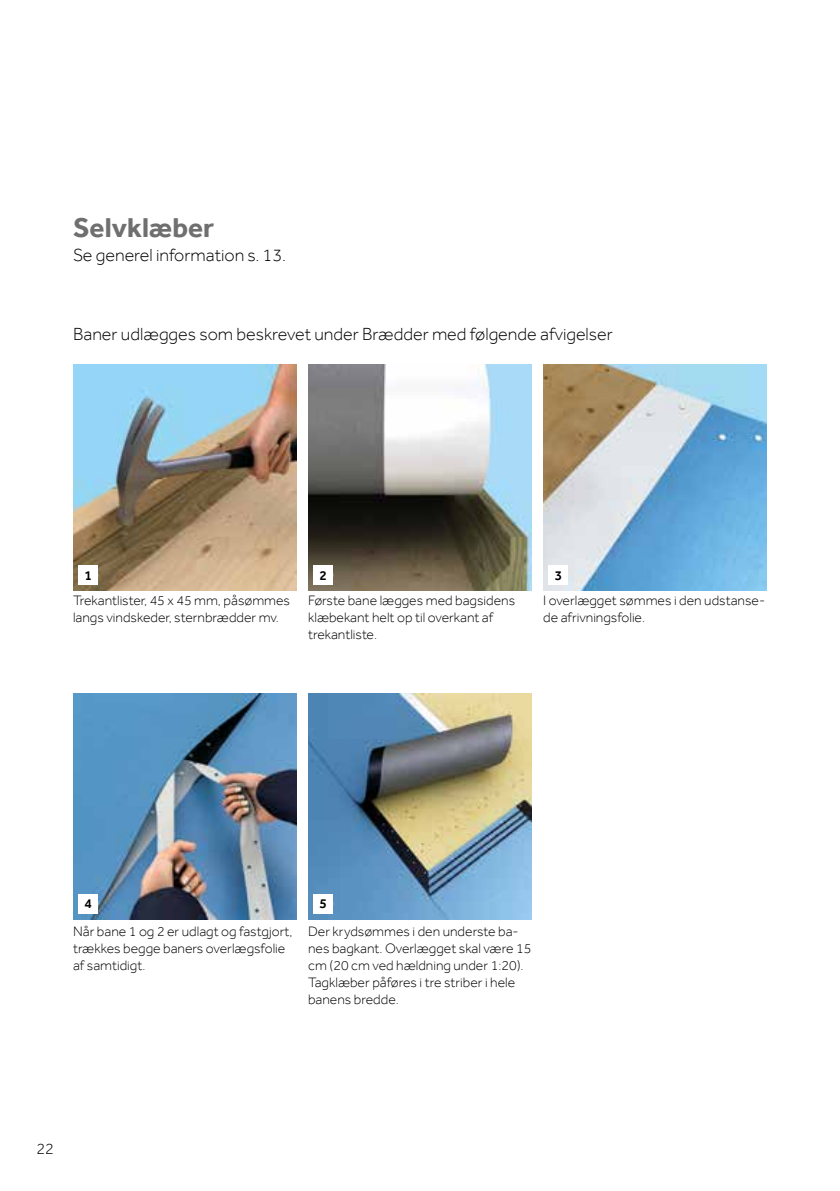
<style>
.page{position:relative;width:840px;height:1191px;background:#fff}
.page>*{position:absolute;margin:0;border:0;box-sizing:border-box;transform-origin:0 0}
.t1{font:700 28px "Effra";letter-spacing:.005em;color:#706f6f}
.t2{font:300 18px "Effra";color:#000}
.t3{font:300 16px "Effra";color:#000}
.t4{font:300 14px/17px "Effra";color:#000}
.t5{font:500 13.8px "Effra";color:#000}
</style>
<div class="page">
<img style="left:543px;top:365px;width:223px;height:225px">
<div style="left:548px;top:565px;width:20px;height:20px;background:#fff"></div>
<img style="left:73px;top:365px;width:224px;height:225px">
<div style="left:79px;top:565px;width:19px;height:20px;background:#fff"></div>
<img style="left:73px;top:693px;width:224px;height:226px">
<div style="left:79px;top:894px;width:19px;height:19px;background:#fff"></div>
<img style="left:308px;top:365px;width:223px;height:225px">
<div style="left:313px;top:565px;width:20px;height:20px;background:#fff"></div>
<img style="left:308px;top:693px;width:223px;height:226px">
<div style="left:313px;top:894px;width:20px;height:19px;background:#fff"></div>
<h1 class="t1" style="left:73px;top:211px;width:142px">Selvklæber</h1>
<p class="t2" style="left:73px;top:244px;width:214px">Se generel information s. 13.</p>
<p class="t2" style="left:73px;top:324px;width:541px">Baner udlægges som beskrevet under Brædder med følgende afvigelser</p>
<p class="t5" style="left:319px;top:567px;width:9px">2</p>
<p class="t5" style="left:85px;top:567px;width:9px">1</p>
<p class="t5" style="left:554px;top:567px;width:9px">3</p>
<p class="t4" style="left:73px;top:592px;width:218px">Trekantlister, 45 x 45 mm, påsømmes langs vindskeder, sternbrædder mv.</p>
<p class="t4" style="left:308px;top:592px;width:208px">Første bane lægges med bagsidens klæbekant helt op til overkant af trekantliste.</p>
<p class="t4" style="left:543px;top:592px;width:223px">I overlægget sømmes i den udstanse&shy;de afrivningsfolie.</p>
<p class="t5" style="left:85px;top:895px;width:9px">4</p>
<p class="t5" style="left:319px;top:895px;width:9px">5</p>
<p class="t4" style="left:73px;top:922px;width:221px">Når bane 1 og 2 er udlagt og fastgjort, trækkes begge baners overlægsfolie af samtidigt.</p>
<p class="t4" style="left:308px;top:922px;width:225px">Der krydsømmes i den underste ba&shy;nes bagkant. Overlægget skal være 15 cm (20 cm ved hældning under 1:20).<br>Tagklæber påføres i tre striber i hele banens bredde.</p>
<p class="t3" style="left:36px;top:1139px;width:19px">22</p>
</div>
